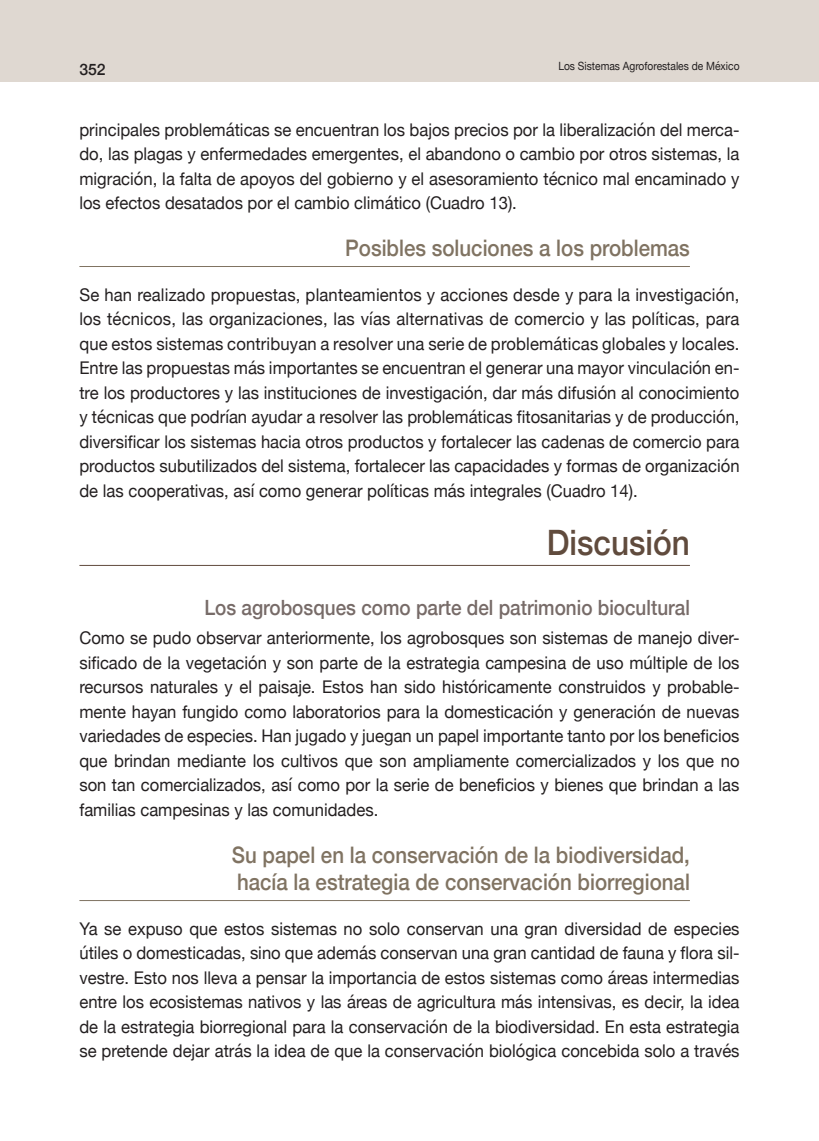
<style>
.page{position:relative;width:819px;height:1141px;background:#fff}
.page>*{position:absolute;margin:0;border:0;box-sizing:border-box;transform-origin:0 0}
.t1{font:500 35px "Helvetica Neue";color:#604b3d;scale:.9 1}
.t2{font:500 22.75px/27.3px "Helvetica Neue";color:#807362;scale:.9 1}
.t3{font:500 21px "Helvetica Neue";color:#776b68;scale:.9 1}
.t4{font:17.5px/24.5px "Helvetica Neue";color:#231f20;text-align:justify;scale:.95 1}
.t5{font:500 15.75px "Helvetica Neue";color:#231f20}
.t6{font:11.38px "Helvetica Neue";color:#231f20;scale:.9 1}
</style>
<div class="page">
<div style="left:0;top:0;width:818px;height:81px;background:#dfd8d1"></div>
<hr style="left:79px;top:266px;width:611px;height:1px;background:#807362">
<hr style="left:79px;top:565px;width:611px;height:1px;background:#604b3d">
<hr style="left:79px;top:900px;width:611px;height:1px;background:#807362">
<p class="t5" style="left:79px;top:56px;width:28px">352</p>
<p class="t6" style="left:558px;top:58px;width:203px">Los Sistemas Agroforestales de México</p>
<p class="t4" style="left:79px;top:118px;width:696px">principales problemáticas se encuentran los bajos precios por la liberalización del merca&shy;do, las plagas y enfermedades emergentes, el abandono o cambio por otros sistemas, la migración, la falta de apoyos del gobierno y el asesoramiento técnico mal encaminado y los efectos desatados por el cambio climático (Cuadro 13).</p>
<h2 class="t2" style="left:345px;top:233px;width:384px">Posibles soluciones a los problemas</h2>
<p class="t4" style="left:79px;top:283px;width:696px">Se han realizado propuestas, planteamientos y acciones desde y para la investigación, los técnicos, las organizaciones, las vías alternativas de comercio y las políticas, para que estos sistemas contribuyan a resolver una serie de problemáticas globales y locales.<br>Entre las propuestas más importantes se encuentran el generar una mayor vinculación en&shy;tre los productores y las instituciones de investigación, dar más difusión al conocimiento y técnicas que podrían ayudar a resolver las problemáticas fitosanitarias y de producción, diversificar los sistemas hacia otros productos y fortalecer las cadenas de comercio para productos subutilizados del sistema, fortalecer las capacidades y formas de organización de las cooperativas, así como generar políticas más integrales (Cuadro 14).</p>
<h1 class="t1" style="left:547px;top:514px;width:160px">Discusión</h1>
<p class="t3" style="left:204px;top:591px;width:541px">Los agrobosques como parte del patrimonio biocultural</p>
<p class="t4" style="left:79px;top:627px;width:696px">Como se pudo observar anteriormente, los agrobosques son sistemas de manejo diver&shy;sificado de la vegetación y son parte de la estrategia campesina de uso múltiple de los recursos naturales y el paisaje. Estos han sido históricamente construidos y probable&shy;mente hayan fungido como laboratorios para la domesticación y generación de nuevas variedades de especies. Han jugado y juegan un papel importante tanto por los beneficios que brindan mediante los cultivos que son ampliamente comercializados y los que no son tan comercializados, así como por la serie de beneficios y bienes que brindan a las familias campesinas y las comunidades.</p>
<h2 class="t2" style="left:232px;top:839px;width:510px">Su papel en la conservación de la biodiversidad, hacía la estrategia de conservación biorregional</h2>
<p class="t4" style="left:79px;top:917px;width:696px">Ya se expuso que estos sistemas no solo conservan una gran diversidad de especies útiles o domesticadas, sino que además conservan una gran cantidad de fauna y flora sil&shy;vestre. Esto nos lleva a pensar la importancia de estos sistemas como áreas intermedias entre los ecosistemas nativos y las áreas de agricultura más intensivas, es decir, la idea de la estrategia biorregional para la conservación de la biodiversidad. En esta estrategia se pretende dejar atrás la idea de que la conservación biológica concebida solo a través</p>
</div>
